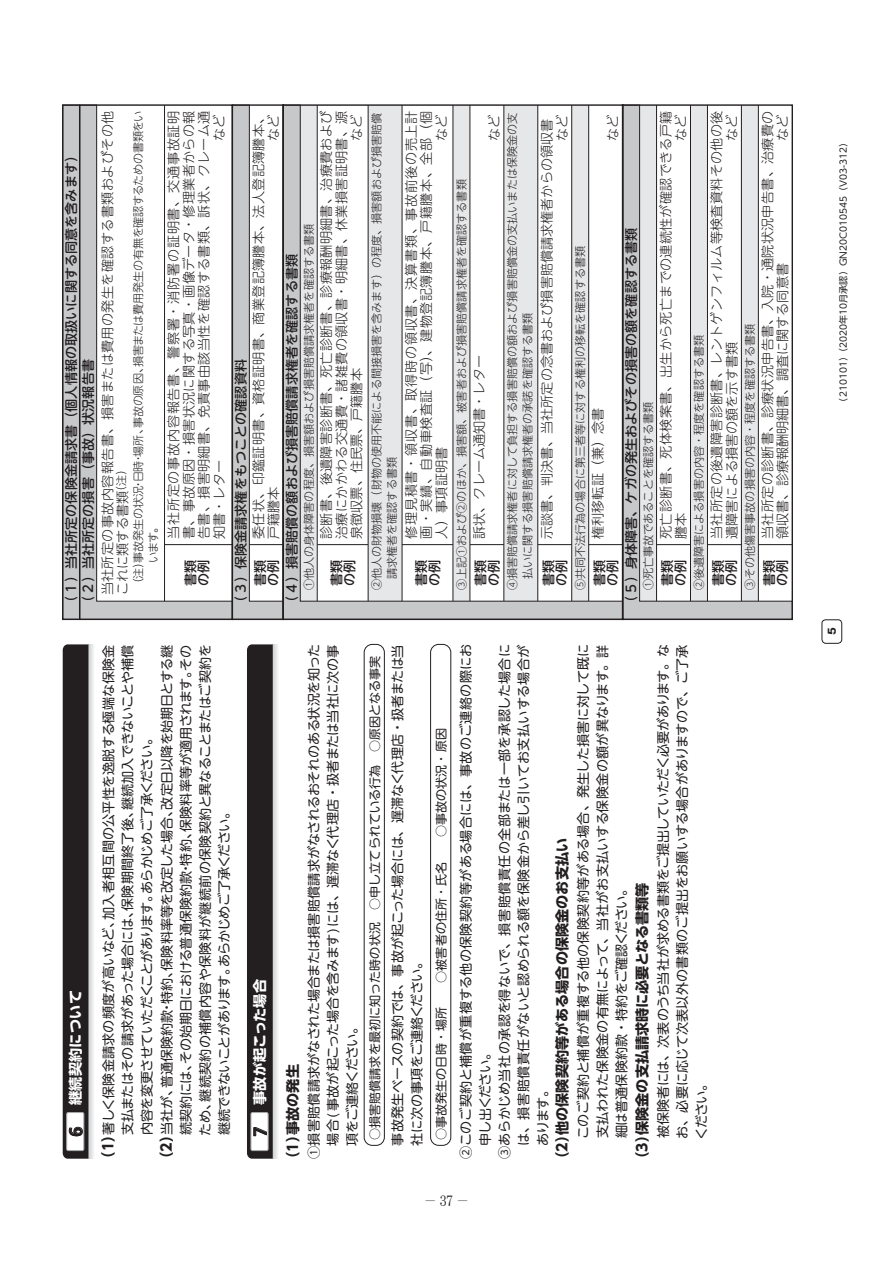
<style>
.page{position:relative;width:893px;height:1263px;background:#fff}
.page>*{position:absolute;margin:0;border:0;box-sizing:border-box;transform-origin:0 0}
.t1{font:700 18.15px "Frutiger LT Std";color:#231f20}
.t2{font:14.1px "UD Shin Go Pro Bold 90 msp RKSJ H";color:#231f20}
.t3{font:14.1px "UD Shin Go Pro Bold 90 msp RKSJ H";letter-spacing:.025em;color:#fff}
.t4{font:13.8px "Motoya Mincho W3 90 msp RKSJ H";color:#231f20}
.t5{font:13.2px/19.2px "UD Shin M Go Pro Regular 90 msp RKSJ H";letter-spacing:-.015em;color:#231f20;text-align:justify}
.t6{font:13.2px/15.1px "UD Shin M Go Pro Light 90 msp RKSJ H";letter-spacing:.02em;color:#231f20}
.t7{font:13.2px/13.2px "UD Shin M Go Pro Medium 90 msp RKSJ H";color:#231f20}
.t8{font:13.2px/15.1px "UD Shin M Go Pro Light 90 msp RKSJ H";color:#231f20}
.t9{font:13.2px "UD Shin M Go Pro Regular 90 msp RKSJ H";letter-spacing:.02em;color:#231f20}
.t10{font:13.2px "UD Shin M Go Pro Regular 90 msp RKSJ H";letter-spacing:.01em;color:#231f20}
.t11{font:13.2px "UD Shin M Go Pro Regular 90 msp RKSJ H";letter-spacing:.005em;color:#231f20}
.t12{font:13.2px "UD Shin M Go Pro Regular 90 msp RKSJ H";letter-spacing:-.08em;color:#231f20}
.t13{font:12.15px "Shin M Go Pro Regular 90 msp RKSJ H";color:#231f20}
.t14{font:11.1px/15.1px "UD Shin M Go Pro Light 90 msp RKSJ H";color:#231f20}
.t15{font:10.05px "Gothic MB101 Pro Bold 90 msp RKSJ H";color:#231f20}
.t16{font:9.15px "UD Shin M Go Pro Regular 90 msp RKSJ H";color:#231f20}
.s1{font-family:"UD Shin Go Pro Bold 90 msp RKSJ H";font-size:14.1px}
</style>
<div class="page">
<div style="left:822px;top:619px;width:20px;height:24px;border:1px solid #231f20;border-radius:4px"></div>
<svg style="left:273px;top:644px;width:5px;height:515px"></svg>
<div style="left:247px;top:644px;width:26px;height:515px;background:#231f20"></div>
<div style="left:251px;top:1112px;width:17px;height:38px;background:#fff;border-radius:2px"></div>
<div style="left:250px;top:1112px;width:19px;height:39px;border:1px solid #a8a9ad;border-radius:2px"></div>
<div style="left:364px;top:644px;width:21px;height:502px;border:1px solid #231f20;border-radius:8px"></div>
<div style="left:430px;top:644px;width:21px;height:502px;border:1px solid #231f20;border-radius:8px"></div>
<div style="left:63px;top:105px;width:17px;height:514px;background:#c7c8ca"></div>
<svg style="left:80px;top:106px;width:151px;height:512px"></svg>
<hr style="left:164px;top:105px;width:1px;height:496px;background:#231f20">
<hr style="left:79px;top:105px;width:1px;height:514px;background:#231f20">
<hr style="left:165px;top:544px;width:67px;height:1px;background:#231f20">
<svg style="left:231px;top:104px;width:562px;height:517px"></svg>
<svg style="left:88px;top:644px;width:6px;height:515px"></svg>
<div style="left:63px;top:644px;width:25px;height:515px;background:#231f20"></div>
<div style="left:67px;top:1112px;width:17px;height:38px;background:#fff;border-radius:2px"></div>
<div style="left:66px;top:1112px;width:18px;height:39px;border:1px solid #a8a9ad;border-radius:2px"></div>
<p class="t14" style="left:130px;top:563px;width:454px;text-indent:-26px;rotate:-90deg">（注）事故発生の状況・日時・場所、事故の原因、損害または費用発生の有無を確認するための書類をいいます。</p>
<p class="t6" style="left:99px;top:595px;width:486px;rotate:-90deg">当社所定の事故内容報告書、損害または費用の発生を確認する書類およびその他これに類する書類<sup>（注）</sup></p>
<p class="t7" style="left:62px;top:609px;width:461px;line-height:17px;rotate:-90deg">（１）当社所定の保険金請求書（個人情報の取扱いに関する同意を含みます）（２）当社所定の損害（事故）状況報告書</p>
<p class="t6" style="left:165px;top:539px;width:430px;text-align:justify;rotate:-90deg">当社所定の事故内容報告書、警察署・消防署の証明書、交通事故証明書、事故原因・損害状況に関する写真・画像データ・修理業者からの報告書、損害明細書、免責事由該当性を確認する書類、訴状、クレーム通知書・レター</p>
<p class="t6" style="left:211px;top:141px;width:28px;rotate:-90deg">など</p>
<p class="t7" style="left:183px;top:586px;width:28px;rotate:-90deg">書類の例</p>
<p class="t6" style="left:318px;top:539px;width:430px;text-align:justify;rotate:-90deg">診断書、後遺障害診断書、死亡診断書、診療報酬明細書、治療費および治療にかかわる交通費・諸雑費の領収書・明細書、休業損害証明書、源泉徴収票、住民票、戸籍謄本</p>
<p class="t6" style="left:265px;top:141px;width:28px;rotate:-90deg">など</p>
<p class="t6" style="left:348px;top:141px;width:28px;rotate:-90deg">など</p>
<p class="t6" style="left:250px;top:539px;width:430px;rotate:-90deg">委任状、印鑑証明書、資格証明書、商業登記簿謄本、法人登記簿謄本、戸籍謄本</p>
<p class="t14" style="left:301px;top:590px;width:368px;rotate:-90deg">①他人の身体障害の程度、損害額および損害賠償請求権者を確認する書類</p>
<p class="t7" style="left:284px;top:609px;width:356px;rotate:-90deg">（４）損害賠償の額および損害賠償請求権者を確認する書類</p>
<p class="t7" style="left:234px;top:609px;width:251px;rotate:-90deg">（３）保険金請求権をもつことの確認資料</p>
<p class="t7" style="left:253px;top:586px;width:28px;rotate:-90deg">書類の例</p>
<p class="t7" style="left:329px;top:586px;width:28px;rotate:-90deg">書類の例</p>
<p class="t6" style="left:708px;top:539px;width:430px;rotate:-90deg">当社所定の後遺障害診断書、レントゲンフィルム等検査資料その他の後遺障害による損害の額を示す書類</p>
<p class="t6" style="left:403px;top:539px;width:430px;text-align:justify;rotate:-90deg">修理見積書・領収書、取得時の領収書、決算書類、事故前後の売上計画・実績、自動車検査証（写）、建物登記簿謄本、戸籍謄本、全部（個人）事項証明書</p>
<p class="t6" style="left:657px;top:539px;width:430px;rotate:-90deg">死亡診断書、死体検案書、出生から死亡までの連続性が確認できる戸籍謄本</p>
<p class="t6" style="left:759px;top:539px;width:430px;rotate:-90deg">当社所定の診断書、診療状況申告書、入院・通院状況申告書、治療費の領収書、診療報酬明細書、調査に関する同意書</p>
<p class="t14" style="left:504px;top:590px;width:479px;rotate:-90deg">④損害賠償請求権者に対して負担する損害賠償の額および損害賠償金の支払いまたは保険金の支　払いに関する損害賠償請求権者の承諾を確認する書類</p>
<p class="t14" style="left:368px;top:590px;width:479px;rotate:-90deg">②他人の財物損壊（財物の使用不能による間接損害を含みます）の程度、損害額および損害賠償　請求権者を確認する書類</p>
<p class="t6" style="left:672px;top:141px;width:28px;rotate:-90deg">など</p>
<p class="t6" style="left:605px;top:141px;width:28px;rotate:-90deg">など</p>
<p class="t6" style="left:433px;top:141px;width:28px;rotate:-90deg">など</p>
<p class="t6" style="left:486px;top:141px;width:28px;rotate:-90deg">など</p>
<p class="t8" style="left:539px;top:141px;width:28px;text-indent:-398px;rotate:-90deg">示談書、判決書、当社所定の念書および損害賠償請求権者からの領収書など</p>
<p class="t6" style="left:774px;top:141px;width:28px;rotate:-90deg">など</p>
<p class="t6" style="left:723px;top:141px;width:28px;rotate:-90deg">など</p>
<p class="t14" style="left:453px;top:590px;width:413px;rotate:-90deg">③上記①および②のほか、損害額、被害者および損害賠償請求権者を確認する書類</p>
<p class="t7" style="left:624px;top:609px;width:382px;rotate:-90deg">（５）身体障害、ケガの発生およびその損害の額を確認する書類</p>
<p class="t14" style="left:572px;top:590px;width:346px;rotate:-90deg">⑤共同不法行為の場合に第三者等に対する権利の移転を確認する書類</p>
<p class="t14" style="left:691px;top:590px;width:257px;rotate:-90deg">②後遺障害による損害の内容・程度を確認する書類</p>
<p class="t14" style="left:742px;top:590px;width:268px;rotate:-90deg">③その他傷害事故の損害の内容・程度を確認する書類</p>
<p class="t8" style="left:471px;top:539px;width:185px;rotate:-90deg">訴状、クレーム通知書・レター</p>
<p class="t14" style="left:640px;top:590px;width:190px;rotate:-90deg">①死亡事故であることを確認する書類</p>
<p class="t6" style="left:589px;top:539px;width:133px;rotate:-90deg">権利移転証（兼）念書</p>
<p class="t7" style="left:592px;top:586px;width:28px;rotate:-90deg">書類の例</p>
<p class="t7" style="left:414px;top:586px;width:28px;rotate:-90deg">書類の例</p>
<p class="t7" style="left:473px;top:586px;width:28px;rotate:-90deg">書類の例</p>
<p class="t7" style="left:541px;top:586px;width:28px;rotate:-90deg">書類の例</p>
<p class="t7" style="left:660px;top:586px;width:28px;rotate:-90deg">書類の例</p>
<p class="t7" style="left:711px;top:586px;width:28px;rotate:-90deg">書類の例</p>
<p class="t7" style="left:762px;top:586px;width:28px;rotate:-90deg">書類の例</p>
<p class="t3" style="left:64px;top:1105px;width:117px;rotate:-90deg">継続契約について</p>
<h1 class="t1" style="left:65px;top:1136px;width:12px;rotate:-90deg">6</h1>
<p class="t10" style="left:494px;top:1159px;width:516px;rotate:-90deg">③あらかじめ当社の承認を得ないで、損害賠償責任の全部または一部を承認した場合に</p>
<p class="t11" style="left:513px;top:1146px;width:503px;rotate:-90deg">は、損害賠償責任がないと認められる額を保険金から差し引いてお支払いする場合が</p>
<p class="t5" style="left:653px;top:1139px;width:497px;rotate:-90deg">被保険者には、次表のうち当社が求める書類をご提出していただく必要があります。なお、必要に応じて次表以外の書類のご提出をお願いする場合がありますので、ご了承ください。</p>
<p class="t5" style="left:156px;top:1136px;width:493px;text-indent:-30px;rotate:-90deg"><span class="s1">（2）</span>当社が、普通保険約款・特約、保険料率等を改定した場合、改定日以降を始期日とする継続契約には、その始期日における普通保険約款・特約、保険料率等が適用されます。そのため、継続契約の補償内容や保険料が継続前の保険契約と異なることまたはご契約を継続できないことがあります。あらかじめご了承ください。</p>
<p class="t5" style="left:303px;top:1145px;width:503px;text-indent:-13px;rotate:-90deg">①損害賠償請求がなされた場合または損害賠償請求がなされるおそれのある状況を知った場合 (事故が起こった場合を含みます)には、遅滞なく代理店・扱者または当社に次の事項をご連絡ください。</p>
<p class="t9" style="left:455px;top:1159px;width:516px;rotate:-90deg">②このご契約と補償が重複する他の保険契約等がある場合には、事故のご連絡の際にお</p>
<p class="t5" style="left:98px;top:1135px;width:492px;text-indent:-30px;rotate:-90deg"><span class="s1">（1）</span>著しく保険金請求の頻度が高いなど、加入者相互間の公平性を逸脱する極端な保険金支払またはその請求があった場合には、保険期間終了後、継続加入できないことや補償内容を変更させていただくことがあります。あらかじめご了承ください。</p>
<p class="t5" style="left:573px;top:1139px;width:497px;rotate:-90deg">このご契約と補償が重複する他の保険契約等がある場合、発生した損害に対して既に支払われた保険金の有無によって、当社がお支払いする保険金の額が異なります。詳細は普通保険約款・特約をご確認ください。</p>
<p class="t5" style="left:387px;top:1145px;width:503px;text-indent:-13px;rotate:-90deg">　事故発生ベースの契約では、事故が起こった場合には、遅滞なく代理店・扱者または当社に次の事項をご連絡ください。</p>
<p class="t13" style="left:365px;top:1140px;width:486px;rotate:-90deg">○損害賠償請求を最初に知った時の状況　○申し立てられている行為　○原因となる事実</p>
<p class="t13" style="left:431px;top:1140px;width:414px;rotate:-90deg">○事故発生の日時・場所　　○被害者の住所・氏名　　○事故の状況・原因</p>
<p class="t2" style="left:551px;top:1166px;width:329px;rotate:-90deg">（2）他の保険契約等がある場合の保険金のお支払い</p>
<p class="t2" style="left:630px;top:1135px;width:254px;rotate:-90deg">保険金の支払請求時に必要となる書類等</p>
<p class="t3" style="left:248px;top:1105px;width:128px;rotate:-90deg">事故が起こった場合</p>
<h1 class="t1" style="left:249px;top:1136px;width:12px;rotate:-90deg">7</h1>
<p class="t12" style="left:474px;top:1145px;width:100px;rotate:-90deg">申し出ください。</p>
<p class="t2" style="left:281px;top:1166px;width:103px;rotate:-90deg">（1）事故の発生</p>
<p class="t5" style="left:532px;top:1146px;width:63px;rotate:-90deg">あります。</p>
<p class="t2" style="left:630px;top:1166px;width:39px;rotate:-90deg">（3）</p>
<p class="t4" style="left:423px;top:1194px;width:48px">－37－</p>
<p class="t16" style="left:836px;top:407px;width:270px;rotate:-90deg">（210101）（2020年10月承認）GN20C010545（V03-312）</p>
<p class="t15" style="left:824px;top:635px;width:9px;rotate:-90deg">5</p>
</div>
